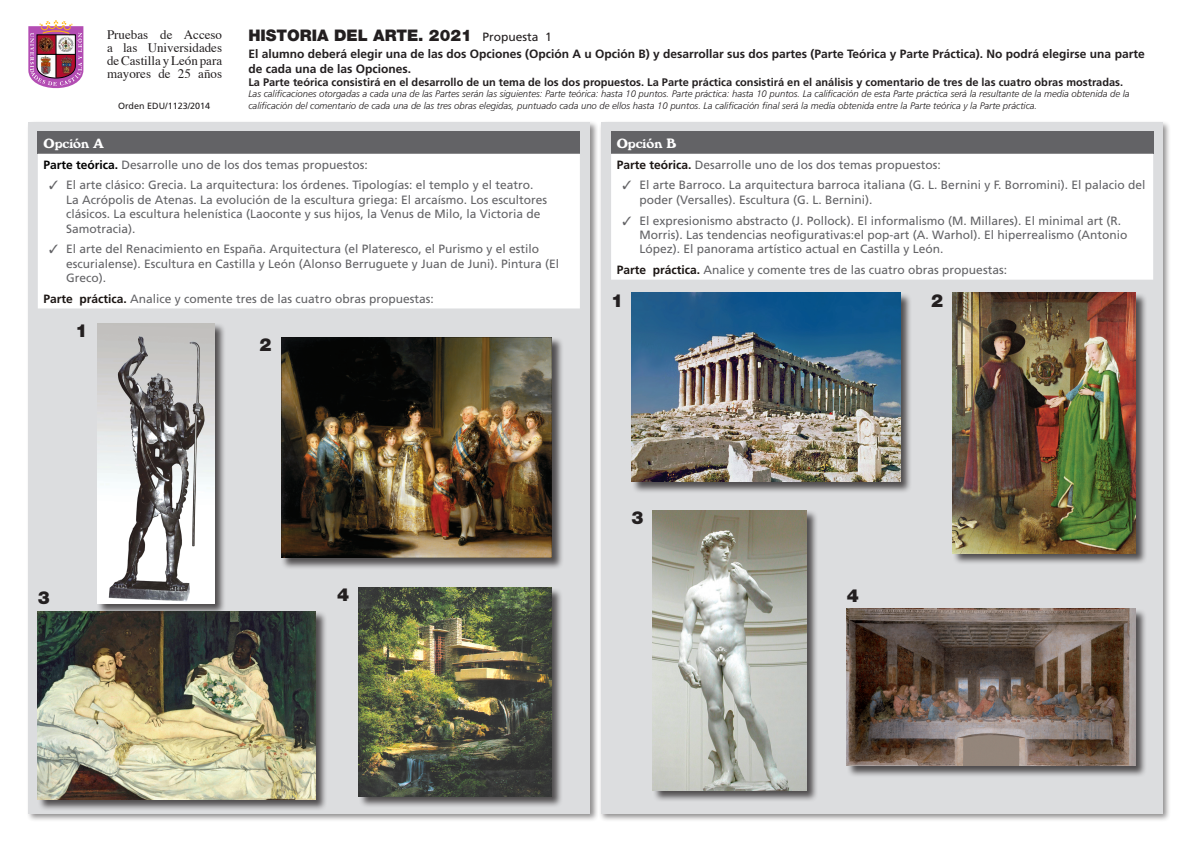
<style>
.page{position:relative;width:1191px;height:842px;background:#fff}
.page>*{position:absolute;margin:0;border:0;box-sizing:border-box;transform-origin:0 0}
.t1{font:900 18px "Helvetica Neue";color:#231f20}
.t2{font:900 16px "Helvetica Neue";color:#231f20}
.t3{font:700 14px "Windsor D";color:#fff}
.t4{font:13px/13px "Times";color:#231f20;text-align:justify}
.Estilo_de_párrafo_1{font:12px/14.4px "Frutiger";color:#636366}
.t5{font:700 12px/14.4px "Frutiger";color:#231f20}
.t6{font:700 11px "Frutiger";color:#231f20}
.t7{font:italic 300 9.5px/11.4px "Frutiger";color:#231f20}
.t8{font:9px "Frutiger";color:#231f20}
.s1{font-family:"Frutiger";font-weight:400;font-size:12px}
.s2{font-weight:700;color:#000}
.s3{font-weight:700;color:#1b1513}
</style>
<div class="page">
<div style="left:26px;top:120px;width:572px;height:702px;background:#231f20;opacity:.5"></div>
<div style="left:28px;top:122px;width:562px;height:692px;background:#dcdddf"></div>
<div style="left:599px;top:120px;width:572px;height:702px;background:#231f20;opacity:.5"></div>
<div style="left:601px;top:122px;width:562px;height:692px;background:#dcdddf"></div>
<img style="left:28px;top:20px;width:55px;height:69px">
<div style="left:38px;top:132px;width:542px;height:22px;background:#636366"></div>
<div style="left:38px;top:154px;width:542px;height:154px;background:#fff"></div>
<div style="left:611px;top:132px;width:542px;height:22px;background:#636366"></div>
<div style="left:611px;top:154px;width:542px;height:126px;background:#fff"></div>
<div style="left:952px;top:293px;width:195px;height:272px;background:#231f20;opacity:.75"></div>
<img style="left:952px;top:293px;width:183px;height:260px">
<div style="left:358px;top:587px;width:205px;height:221px;background:#231f20;opacity:.75"></div>
<img style="left:359px;top:588px;width:193px;height:208px">
<div style="left:37px;top:611px;width:291px;height:200px;background:#231f20;opacity:.75"></div>
<img style="left:38px;top:611px;width:278px;height:188px">
<div style="left:281px;top:337px;width:282px;height:233px;background:#231f20;opacity:.75"></div>
<img style="left:281px;top:337px;width:271px;height:221px">
<div style="left:631px;top:293px;width:281px;height:201px;background:#231f20;opacity:.75"></div>
<img style="left:631px;top:293px;width:269px;height:189px">
<div style="left:846px;top:608px;width:301px;height:170px;background:#231f20;opacity:.75"></div>
<img style="left:846px;top:609px;width:289px;height:157px">
<div style="left:652px;top:510px;width:166px;height:293px;background:#231f20;opacity:.75"></div>
<img style="left:653px;top:510px;width:153px;height:281px">
<div style="left:97px;top:323px;width:129px;height:293px;background:#231f20;opacity:.75"></div>
<img style="left:97px;top:323px;width:118px;height:281px">
<p class="t4" style="left:107px;top:27px;width:117px">Pruebas de Acceso a las Universidades de Castilla y León para mayores de 25 años</p>
<p class="t8" style="left:118px;top:100px;width:94px">Orden EDU/1123/2014</p>
<p class="t2" style="left:248px;top:26px;width:305px">HISTORIA DEL ARTE. 2021 <span class="s1">Propuesta 1</span></p>
<p class="t5" style="left:248px;top:47px;width:897px">El alumno deberá elegir una de las dos Opciones (Opción A u Opción B) y desarrollar sus dos partes (Parte Teórica y Parte Práctica). No podrá elegirse una parte de cada una de las Opciones.</p>
<p class="t6" style="left:248px;top:76px;width:876px">La Parte teórica consistirá en el desarrollo de un tema de los dos propuestos. La Parte práctica consistirá en el análisis y comentario de tres de las cuatro obras mostradas.</p>
<p class="t7" style="left:248px;top:88px;width:882px">Las calificaciones otorgadas a cada una de las Partes serán las siguientes: Parte teórica: hasta 10 puntos. Parte práctica: hasta 10 puntos. La calificación de esta Parte práctica será la resultante de la media obtenida de la calificación del comentario de cada una de las tres obras elegidas, puntuado cada uno de ellos hasta 10 puntos. La calificación final será la media obtenida entre la Parte teórica y la Parte práctica.</p>
<p class="t3" style="left:43px;top:135px;width:62px">Opción A</p>
<p class="Estilo_de_párrafo_1" style="left:43px;top:157px;width:326px"><span class="s2">Parte teórica.</span> Desarrolle uno de los dos temas propuestos:</p>
<p class="Estilo_de_párrafo_1" style="left:66px;top:178px;width:482px;text-indent:-17px">✓ El arte clásico: Grecia. La arquitectura: los órdenes. Tipologías: el templo y el teatro.<br>La Acrópolis de Atenas. La evolución de la escultura griega: El arcaísmo. Los escultores clásicos. La escultura helenística (Laoconte y sus hijos, la Venus de Milo, la Victoria de Samotracia).</p>
<p class="Estilo_de_párrafo_1" style="left:66px;top:242px;width:494px;text-indent:-17px">✓ El arte del Renacimiento en España. Arquitectura (el Plateresco, el Purismo y el estilo escurialense). Escultura en Castilla y León (Alonso Berruguete y Juan de Juni). Pintura (El<br>Greco).</p>
<p class="Estilo_de_párrafo_1" style="left:43px;top:291px;width:392px"><span class="s3">Parte práctica.</span> Analice y comente tres de las cuatro obras propuestas:</p>
<p class="t1" style="left:76px;top:320px;width:14px">1</p>
<p class="t1" style="left:259px;top:334px;width:14px">2</p>
<p class="t3" style="left:617px;top:135px;width:61px">Opción B</p>
<p class="Estilo_de_párrafo_1" style="left:617px;top:157px;width:326px"><span class="s3">Parte teórica.</span> Desarrolle uno de los dos temas propuestos:</p>
<p class="Estilo_de_párrafo_1" style="left:639px;top:178px;width:507px;text-indent:-17px">✓ El arte Barroco. La arquitectura barroca italiana (G. L. Bernini y F. Borromini). El palacio del poder (Versalles). Escultura (G. L. Bernini).</p>
<p class="Estilo_de_párrafo_1" style="left:639px;top:213px;width:489px;text-indent:-17px">✓ El expresionismo abstracto (J. Pollock). El informalismo (M. Millares). El minimal art (R.<br>Morris). Las tendencias neofigurativas:el pop-art (A. Warhol). El hiperrealismo (Antonio<br>López). El panorama artístico actual en Castilla y León.</p>
<p class="Estilo_de_párrafo_1" style="left:617px;top:262px;width:392px"><span class="s3">Parte práctica.</span> Analice y comente tres de las cuatro obras propuestas:</p>
<p class="t1" style="left:611px;top:290px;width:14px">1</p>
<p class="t1" style="left:931px;top:290px;width:14px">2</p>
<p class="t1" style="left:38px;top:586px;width:14px">3</p>
<p class="t1" style="left:337px;top:584px;width:14px">4</p>
<p class="t1" style="left:631px;top:507px;width:14px">3</p>
<p class="t1" style="left:846px;top:584px;width:14px">4</p>
</div>
